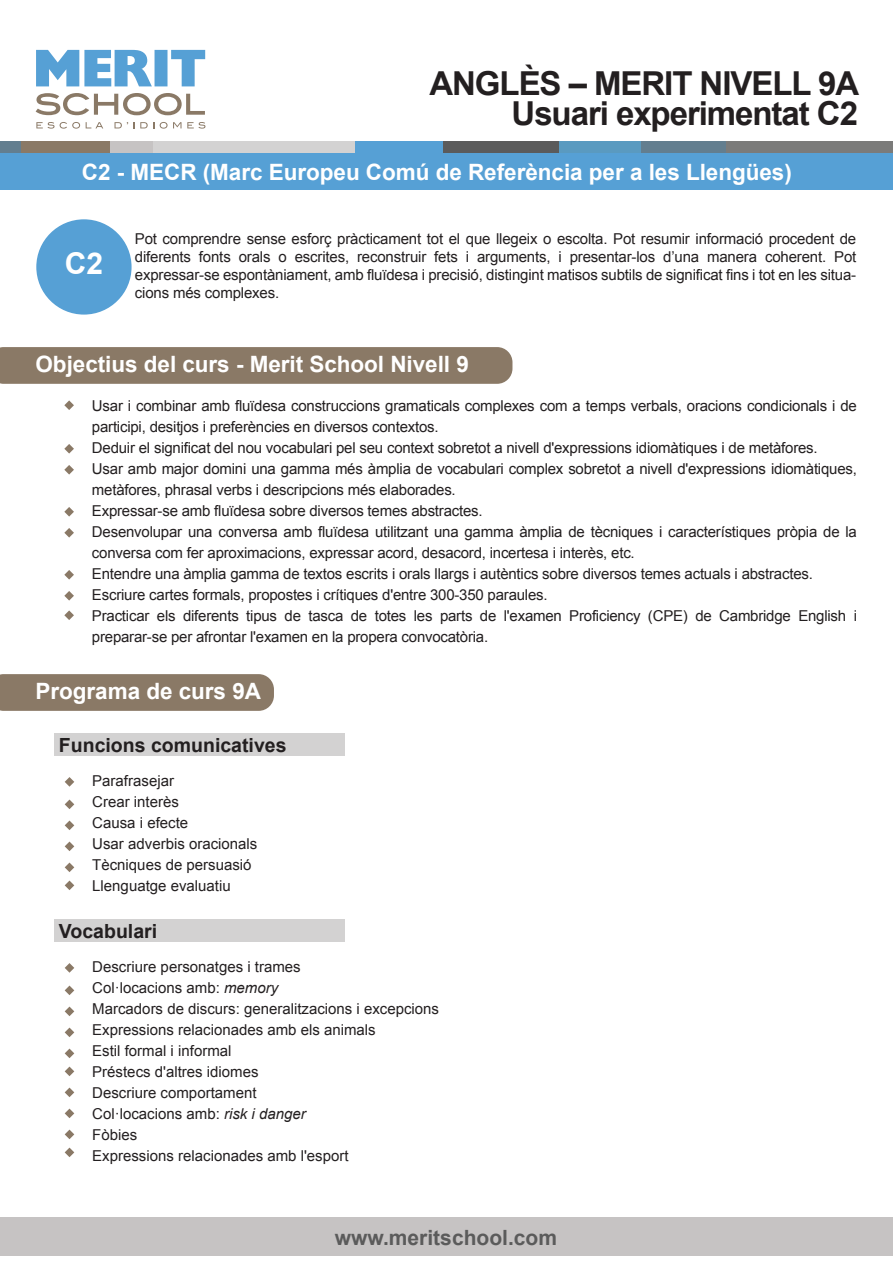
<style>
.page{position:relative;width:893px;height:1263px;background:#fff}
.page>*{position:absolute;margin:0;border:0;box-sizing:border-box;transform-origin:0 0}
.t1{font:700 33px/30px "Arial";letter-spacing:-.03em;color:#231f20;text-align:right}
.t2{font:700 30px "Arial";color:#fff}
.t3{font:700 22.5px "Arial";color:#fff}
.t4{font:700 21px "Arial";color:#5b5b5b}
.t5{font:700 19.5px "Arial";color:#231f20}
.t6{font:15px/21px "Arial";letter-spacing:-.015em;color:#231f20}
.s1{font-style:italic}
</style>
<div class="page">
<div style="left:36px;top:219px;width:96px;height:96px;background:#56a0d5;border-radius:50%"></div>
<div style="left:621px;top:141px;width:20px;height:12px;background:#5a9ac0"></div>
<div style="left:641px;top:141px;width:86px;height:12px;background:#637e8f"></div>
<div style="left:727px;top:141px;width:166px;height:12px;background:#7b7b7a"></div>
<div style="left:0;top:141px;width:21px;height:12px;background:#637e8f"></div>
<div style="left:21px;top:141px;width:89px;height:12px;background:#8a7966"></div>
<div style="left:110px;top:141px;width:44px;height:12px;background:#c6c3c3"></div>
<div style="left:154px;top:141px;width:201px;height:12px;background:#d3d2d2"></div>
<div style="left:355px;top:141px;width:88px;height:12px;background:#56a0d5"></div>
<div style="left:443px;top:141px;width:116px;height:12px;background:#5b5b5b"></div>
<div style="left:559px;top:141px;width:62px;height:12px;background:#5a9ac0"></div>
<svg style="left:36px;top:50px;width:169px;height:36px"></svg>
<svg style="left:36px;top:93px;width:169px;height:22px"></svg>
<svg style="left:36px;top:122px;width:44px;height:7px"></svg>
<svg style="left:86px;top:122px;width:17px;height:6px"></svg>
<svg style="left:115px;top:122px;width:19px;height:6px"></svg>
<svg style="left:140px;top:122px;width:14px;height:6px"></svg>
<svg style="left:160px;top:122px;width:21px;height:7px"></svg>
<svg style="left:187px;top:122px;width:18px;height:7px"></svg>
<div style="left:0;top:153px;width:893px;height:37px;background:#56a0d5"></div>
<div style="left:0;top:1218px;width:892px;height:38px;background:#c6c3c3"></div>
<div style="left:0;top:347px;width:512px;height:37px;background:#8a7966"></div>
<div style="left:0;top:674px;width:274px;height:37px;background:#8a7966"></div>
<svg style="left:64px;top:400px;width:10px;height:10px"></svg>
<svg style="left:64px;top:444px;width:10px;height:10px"></svg>
<svg style="left:64px;top:465px;width:10px;height:10px"></svg>
<svg style="left:64px;top:507px;width:10px;height:10px"></svg>
<svg style="left:64px;top:528px;width:10px;height:10px"></svg>
<svg style="left:64px;top:570px;width:10px;height:10px"></svg>
<svg style="left:64px;top:591px;width:10px;height:10px"></svg>
<svg style="left:64px;top:610px;width:10px;height:10px"></svg>
<div style="left:55px;top:733px;width:290px;height:23px;background:#d3d2d2"></div>
<svg style="left:65px;top:777px;width:9px;height:10px"></svg>
<svg style="left:65px;top:799px;width:9px;height:10px"></svg>
<svg style="left:65px;top:820px;width:9px;height:10px"></svg>
<svg style="left:65px;top:841px;width:9px;height:10px"></svg>
<svg style="left:65px;top:862px;width:9px;height:10px"></svg>
<svg style="left:65px;top:880px;width:9px;height:10px"></svg>
<div style="left:55px;top:919px;width:290px;height:23px;background:#d3d2d2"></div>
<svg style="left:65px;top:963px;width:9px;height:10px"></svg>
<svg style="left:65px;top:985px;width:9px;height:10px"></svg>
<svg style="left:65px;top:1006px;width:9px;height:10px"></svg>
<svg style="left:65px;top:1027px;width:9px;height:10px"></svg>
<svg style="left:65px;top:1048px;width:9px;height:10px"></svg>
<svg style="left:65px;top:1066px;width:9px;height:10px"></svg>
<svg style="left:65px;top:1087px;width:9px;height:10px"></svg>
<svg style="left:65px;top:1108px;width:9px;height:10px"></svg>
<svg style="left:65px;top:1129px;width:9px;height:10px"></svg>
<svg style="left:65px;top:1147px;width:9px;height:10px"></svg>
<h1 class="t1" style="left:429px;top:69px;width:431px">ANGLÈS – MERIT NIVELL 9A<br>Usuari experimentat C2</h1>
<h3 class="t3" style="left:82px;top:157px;width:711px">C2 - MECR (Marc Europeu Comú de Referència per a les Llengües)</h3>
<h2 class="t2" style="left:65px;top:244px;width:40px">C2</h2>
<p class="t6" style="left:135px;top:229px;width:723px;line-height:18px;text-align:justify">Pot comprendre sense esforç pràcticament tot el que llegeix o escolta. Pot resumir informació procedent de diferents fonts orals o escrites, reconstruir fets i arguments, i presentar-los d’una manera coherent. Pot expressar-se espontàniament, amb fluïdesa i precisió, distingint matisos subtils de significat fins i tot en les situa&shy;cions més complexes.</p>
<h3 class="t3" style="left:36px;top:349px;width:435px">Objectius del curs - Merit School Nivell 9</h3>
<p class="t6" style="left:92px;top:396px;width:766px">Usar i combinar amb fluïdesa construccions gramaticals complexes com a temps verbals, oracions condicionals i de participi, desitjos i preferències en diversos contextos.<br>Deduir el significat del nou vocabulari pel seu context sobretot a nivell d'expressions idiomàtiques i de metàfores.<br>Usar amb major domini una gamma més àmplia de vocabulari complex sobretot a nivell d'expressions idiomàtiques, metàfores, phrasal verbs i descripcions més elaborades.<br>Expressar-se amb fluïdesa sobre diversos temes abstractes.<br>Desenvolupar una conversa amb fluïdesa utilitzant una gamma àmplia de tècniques i característiques pròpia de la conversa com fer aproximacions, expressar acord, desacord, incertesa i interès, etc.<br>Entendre una àmplia gamma de textos escrits i orals llargs i autèntics sobre diversos temes actuals i abstractes.<br>Escriure cartes formals, propostes i crítiques d'entre 300-350 paraules.<br>Practicar els diferents tipus de tasca de totes les parts de l'examen Proficiency (CPE) de Cambridge English i preparar-se per afrontar l'examen en la propera convocatòria.</p>
<h3 class="t3" style="left:36px;top:676px;width:227px">Programa de curs 9A</h3>
<h3 class="t5" style="left:59px;top:732px;width:229px">Funcions comunicatives</h3>
<p class="t6" style="left:92px;top:770px;width:167px">Parafrasejar<br>Crear interès<br>Causa i efecte<br>Usar adverbis oracionals<br>Tècniques de persuasió<br>Llenguatge evaluatiu</p>
<h3 class="t5" style="left:59px;top:918px;width:100px">Vocabulari</h3>
<p class="t6" style="left:92px;top:956px;width:348px">Descriure personatges i trames<br>Col·locacions amb: <span class="s1">memory<br></span>Marcadors de discurs: generalitzacions i excepcions<br>Expressions relacionades amb els animals<br>Estil formal i informal<br>Préstecs d'altres idiomes<br>Descriure comportament<br>Col·locacions amb: <span class="s1">risk i danger<br></span>Fòbies<br>Expressions relacionades amb l'esport</p>
<h3 class="t4" style="left:335px;top:1223px;width:224px">www.meritschool.com</h3>
</div>
